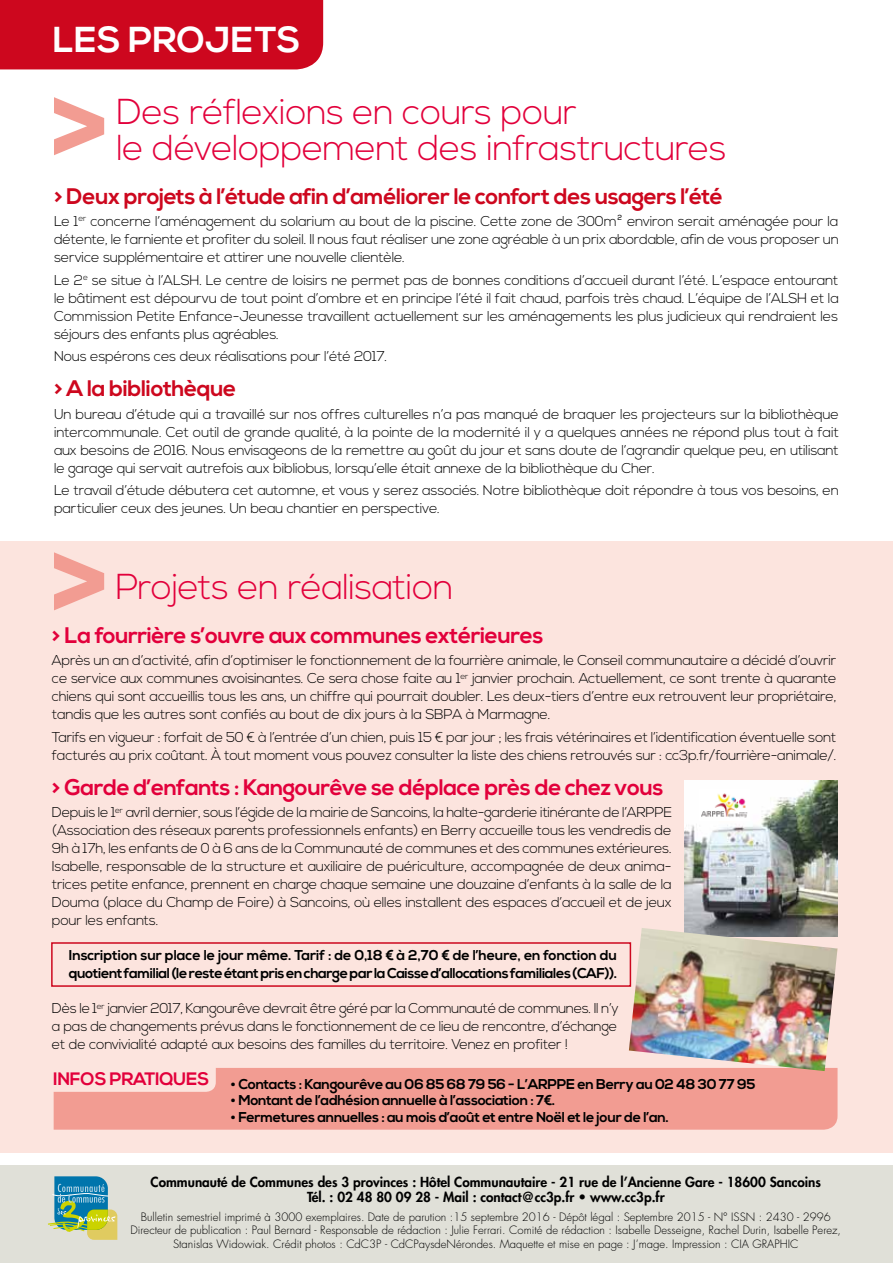
<style>
.page{position:relative;width:893px;height:1263px;background:#fff}
.page>*{position:absolute;margin:0;border:0;box-sizing:border-box;transform-origin:0 0}
.t1{font:300 36px/36px "Nexa";letter-spacing:-.02em;color:#e2003b}
.t2{font:700 36px "Nexa";color:#fff}
.t3{font:700 22.5px "Nexa";letter-spacing:-.02em;color:#e2003b}
.t4{font:700 22.5px "Nexa";letter-spacing:-.02em;color:#cd071e}
.t5{font:700 18px "Nexa";letter-spacing:-.02em;color:#e2003b}
.t6{font:300 14.25px/18px "Nexa";letter-spacing:-.02em;color:#000;text-align:justify}
.t7{font:700 14.25px/18px "Nexa";letter-spacing:-.02em;color:#000}
.t8{font:800 13.5px/15px "Futura Std";color:#000;text-align:center}
.t9{font:300 11.25px/13.8px "Futura Std";color:#000;text-align:center}
</style>
<div class="page">
<div style="left:0;top:541px;width:893px;height:611px;background:#fce4de"></div>
<div style="left:0;top:1165px;width:893px;height:98px;background:#e0e0d8"></div>
<svg style="left:48px;top:1176px;width:69px;height:64px"></svg>
<svg style="left:54px;top:97px;width:50px;height:58px"></svg>
<svg style="left:54px;top:552px;width:50px;height:58px"></svg>
<div style="left:0;top:0;width:323px;height:69px;background:#cd071e"></div>
<img style="left:684px;top:781px;width:153px;height:147px">
<div style="left:51px;top:942px;width:580px;height:45px;border:2px solid #cd071e"></div>
<div style="left:54px;top:1068px;width:783px;height:62px;background:#f29c92"></div>
<svg style="left:54px;top:1068px;width:162px;height:24px"></svg>
<img style="left:699px;top:790px;width:50px;height:31px">
<img style="left:629px;top:928px;width:208px;height:143px">
<h1 class="t2" style="left:53px;top:19px;width:249px">LES PROJETS</h1>
<h1 class="t1" style="left:116px;top:95px;width:612px">Des réflexions en cours pour<br>le développement des infrastructures</h1>
<h2 class="t4" style="left:54px;top:183px;width:670px">&gt; Deux projets à l’étude afin d’améliorer le confort des usagers l’été</h2>
<p class="t6" style="left:54px;top:213px;width:786px">Le 1<sup>er</sup> concerne l’aménagement du solarium au bout de la piscine. Cette zone de 300m² environ serait aménagée pour la détente, le farniente et profiter du soleil. Il nous faut réaliser une zone agréable à un prix abordable, afin de vous proposer un service supplémentaire et attirer une nouvelle clientèle.</p>
<p class="t6" style="left:54px;top:271px;width:786px">Le 2<sup>e</sup> se situe à l’ALSH. Le centre de loisirs ne permet pas de bonnes conditions d’accueil durant l’été. L’espace entourant le bâtiment est dépourvu de tout point d’ombre et en principe l’été il fait chaud, parfois très chaud. L’équipe de l’ALSH et la Commission Petite Enfance-Jeunesse travaillent actuellement sur les aménagements les plus judicieux qui rendraient les séjours des enfants plus agréables.</p>
<p class="t6" style="left:54px;top:347px;width:335px">Nous espérons ces deux réalisations pour l’été 2017.</p>
<h2 class="t4" style="left:54px;top:375px;width:184px">&gt; A la bibliothèque</h2>
<p class="t6" style="left:54px;top:405px;width:787px">Un bureau d’étude qui a travaillé sur nos offres culturelles n’a pas manqué de braquer les projecteurs sur la bibliothèque intercommunale. Cet outil de grande qualité, à la pointe de la modernité il y a quelques années ne répond plus tout à fait aux besoins de 2016. Nous envisageons de la remettre au goût du jour et sans doute de l’agrandir quelque peu, en utilisant le garage qui servait autrefois aux bibliobus, lorsqu’elle était annexe de la bibliothèque du Cher.</p>
<p class="t6" style="left:54px;top:481px;width:786px">Le travail d’étude débutera cet automne, et vous y serez associés. Notre bibliothèque doit répondre à tous vos besoins, en particulier ceux des jeunes. Un beau chantier en perspective.</p>
<h1 class="t1" style="left:116px;top:570px;width:340px">Projets en réalisation</h1>
<h2 class="t3" style="left:52px;top:622px;width:493px">&gt; La fourrière s’ouvre aux communes extérieures</h2>
<p class="t6" style="left:52px;top:652px;width:786px">Après un an d’activité, afin d’optimiser le fonctionnement de la fourrière animale, le Conseil communautaire a décidé d’ouvrir ce service aux communes avoisinantes. Ce sera chose faite au 1<sup>er</sup> janvier prochain. Actuellement, ce sont trente à quarante chiens qui sont accueillis tous les ans, un chiffre qui pourrait doubler. Les deux-tiers d’entre eux retrouvent leur propriétaire, tandis que les autres sont confiés au bout de dix jours à la SBPA à Marmagne.</p>
<p class="t6" style="left:52px;top:728px;width:786px">Tarifs en vigueur : forfait de 50 € à l’entrée d’un chien, puis 15 € par jour ; les frais vétérinaires et l’identification éventuelle sont facturés au prix coûtant. À tout moment vous pouvez consulter la liste des chiens retrouvés sur : cc3p.fr/fourrière-animale/.</p>
<h2 class="t3" style="left:52px;top:774px;width:613px">&gt; Garde d’enfants : Kangourêve se déplace près de chez vous</h2>
<p class="t6" style="left:52px;top:804px;width:622px">Depuis le 1<sup>er</sup> avril dernier, sous l’égide de la mairie de Sancoins, la halte-garderie itinérante de l’ARPPE (Association des réseaux parents professionnels enfants) en Berry accueille tous les vendredis de 9h à 17h, les enfants de 0 à 6 ans de la Communauté de communes et des communes extérieures.<br>Isabelle, responsable de la structure et auxiliaire de puériculture, accompagnée de deux anima&shy;trices petite enfance, prennent en charge chaque semaine une douzaine d’enfants à la salle de la Douma (place du Champ de Foire) à Sancoins, où elles installent des espaces d’accueil et de jeux pour les enfants.</p>
<p class="t7" style="left:69px;top:947px;width:550px">Inscription sur place le jour même. Tarif : de 0,18 € à 2,70 € de l’heure, en fonction du quotient familial (le reste étant pris en charge par la Caisse d’allocations familiales (CAF)).</p>
<p class="t6" style="left:52px;top:1000px;width:568px">Dès le 1<sup>er</sup> janvier 2017, Kangourêve devrait être géré par la Communauté de communes. Il n’y a pas de changements prévus dans le fonctionnement de ce lieu de rencontre, d’échange et de convivialité adapté aux besoins des familles du territoire. Venez en profiter !</p>
<p class="t5" style="left:53px;top:1068px;width:158px">IN FOS PRATIQUES</p>
<p class="t7" style="left:231px;top:1075px;width:526px">• Contacts : Kangourêve au 06 85 68 79 56 - L’ARPPE en Berry au 02 48 30 77 95</p>
<p class="t7" style="left:231px;top:1092px;width:326px">• Montant de l’adhésion annuelle à l’association : 7€.</p>
<p class="t7" style="left:231px;top:1108px;width:440px">• Fermetures annuelles : au mois d’août et entre Noël et le jour de l’an.</p>
<p class="t8" style="left:151px;top:1175px;width:672px">Communauté de Communes des 3 provinces : Hôtel Communautaire - 21 rue de l’Ancienne Gare - 18600 Sancoins<br>Tél. : 02 48 80 09 28 - Mail : contact@cc3p.fr • www.cc3p.fr</p>
<p class="t9" style="left:131px;top:1210px;width:712px">Bulletin semestriel imprimé à 3000 exemplaires. Date de parution :15 septembre 2016 - Dépôt légal : Septembre 2015 - N° ISSN : 2430 - 2996<br>Directeur de publication : Paul Bernard - Responsable de rédaction : Julie Ferrari. Comité de rédaction : Isabelle Desseigne, Rachel Durin, Isabelle Perez,<br>Stanislas Widowiak. Crédit photos : CdC3P - CdCPaysdeNérondes. Maquette et mise en page : J’mage. Impression : CIA GRAPHIC</p>
</div>
